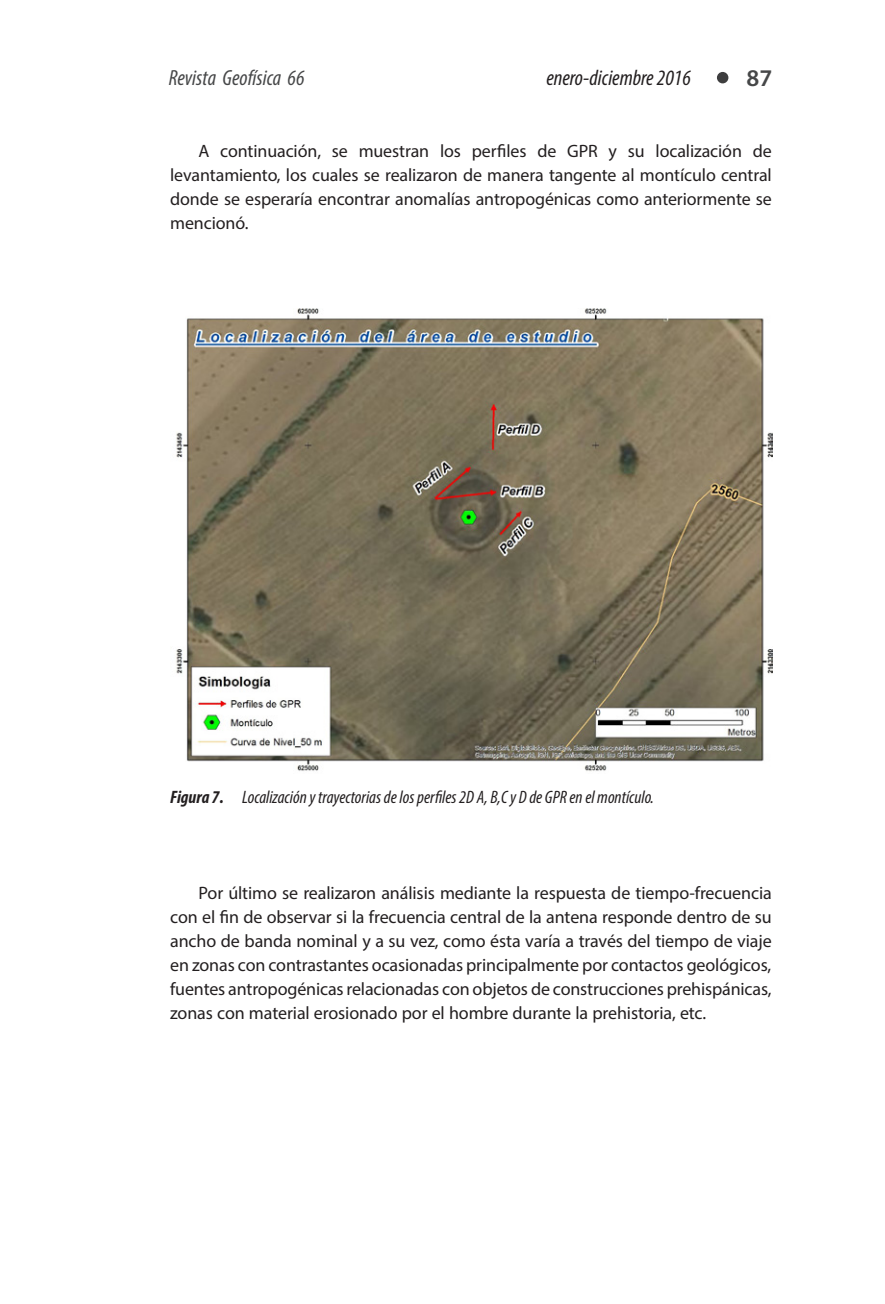
<style>
.page{position:relative;width:885px;height:1304px;background:#fff}
.page>*{position:absolute;margin:0;border:0;box-sizing:border-box;transform-origin:0 0}
.t1{font:600 24px "Myriad Pro";color:#464748}
.t2{font:italic condensed 22px "Myriad Pro";color:#231f20}
.t3{font:italic condensed 22px "Myriad Pro";color:#464748}
.cuerpo_de_texto{font:18px/24px "Myriad Pro";letter-spacing:-.005em;color:#231f20;text-align:justify}
.t4{font:italic condensed 18px "Myriad Pro";color:#231f20}
.s1{font-weight:700}
</style>
<div class="page">
<div style="left:716px;top:72px;width:12px;height:11px;background:#3e3e3f;border-radius:50%"></div>
<img style="left:176px;top:308px;width:596px;height:463px">
<p class="t3" style="left:169px;top:64px;width:137px">Revista Geofísica 66</p>
<p class="t2" style="left:546px;top:64px;width:146px">enero-diciembre 2016</p>
<h1 class="t1" style="left:746px;top:63px;width:27px">87</h1>
<p class="cuerpo_de_texto" style="left:170px;top:139px;width:603px;text-indent:28px">A continuación, se muestran los perfiles de GPR y su localización de levantamiento, los cuales se realizaron de manera tangente al montículo central donde se esperaría encontrar anomalías antropogénicas como anteriormente se mencionó.</p>
<p class="t4" style="left:170px;top:786px;width:485px"><span class="s1">Figura 7.</span> Localización y trayectorias de los perfiles 2D A, B,C y D de GPR en el montículo.</p>
<p class="cuerpo_de_texto" style="left:170px;top:880px;width:603px;text-indent:28px">Por último se realizaron análisis mediante la respuesta de tiempo-frecuencia con el fin de observar si la frecuencia central de la antena responde dentro de su ancho de banda nominal y a su vez, como ésta varía a través del tiempo de viaje en zonas con contrastantes ocasionadas principalmente por contactos geológicos, fuentes antropogénicas relacionadas con objetos de construcciones prehispánicas, zonas con material erosionado por el hombre durante la prehistoria, etc.</p>
</div>
